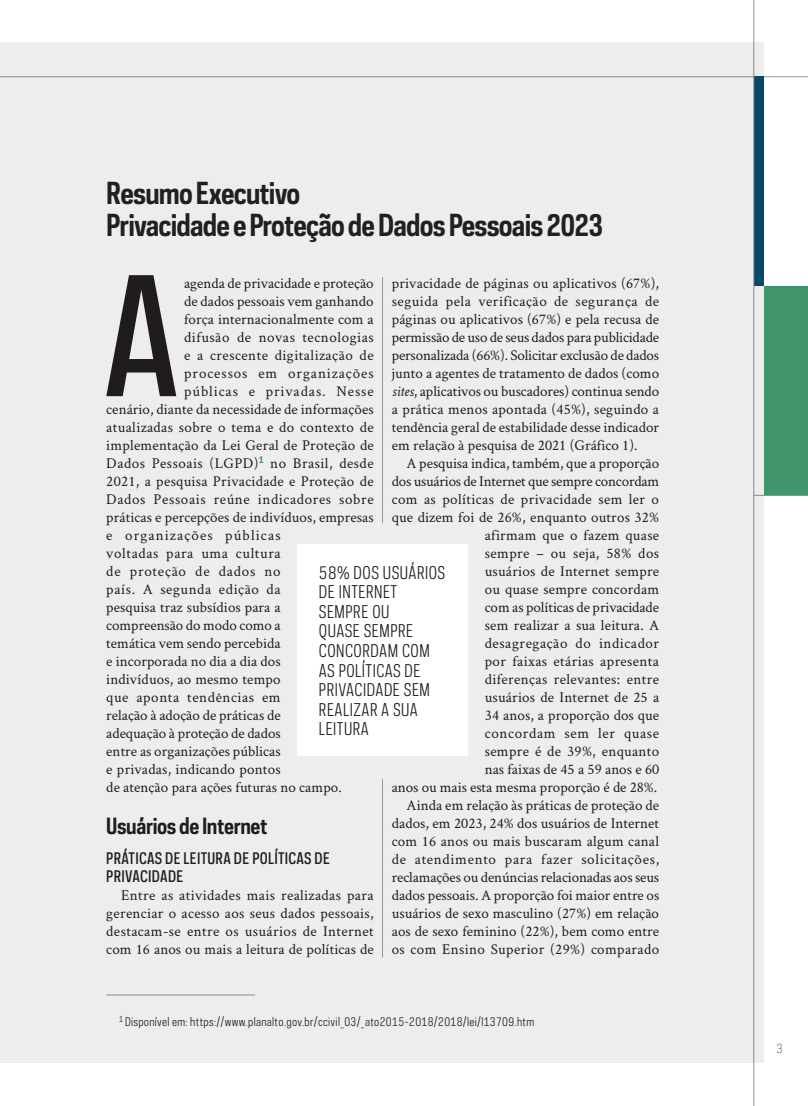
<style>
.page{position:relative;width:808px;height:1106px;background:#fff}
.page>*{position:absolute;margin:0;border:0;box-sizing:border-box;transform-origin:0 0}
._1º_parárgafo{font:500 153.45px "Galaxie Polaris Condensed";color:#231f20}
.TIC-Titulo_1{font:700 28.5px/31.5px "Galaxie Polaris Condensed";letter-spacing:-.03em;color:#231f20}
.TIC-Titulo_2{font:700 21px "Galaxie Polaris Condensed";letter-spacing:-.02em;color:#231f20}
.Destaque_OLHO{font:16.5px/19.5px "Galaxie Polaris Condensed";letter-spacing:.03em;color:#231f20}
.TIC-TextoSeguido_2col{font:15px/18px "Crimson Text";letter-spacing:.015em;color:#231f20;text-align:justify}
._1º_parárgafo-2{font:15px "Crimson Text";letter-spacing:.01em;color:#231f20}
._1º_parárgafo-3{font:15px "Crimson Text";letter-spacing:.04em;color:#231f20}
._1º_parárgafo-4{font:15px "Crimson Text";letter-spacing:.03em;color:#231f20}
._1º_parárgafo-5{font:15px "Crimson Text";letter-spacing:.06em;color:#231f20}
.TIC-Titulo_Executivo_3{font:500 15px/18px "Galaxie Polaris Condensed";letter-spacing:.02em;color:#231f20}
._1º_parárgafo-6{font:15px "Crimson Text";letter-spacing:.035em;color:#231f20}
._1º_parárgafo-7{font:15px "Crimson Text";letter-spacing:.075em;color:#231f20}
._1º_parárgafo-8{font:15px "Crimson Text";letter-spacing:.05em;color:#231f20}
.t1{font:300 11.85px "Galaxie Polaris Condensed";color:#231f20}
.TIC-Notas_de_Pé{font:11.25px "Galaxie Polaris Condensed";letter-spacing:.03em;color:#231f20}
.s1{font-style:italic}
</style>
<div class="page">
<hr style="left:0;top:76px;width:808px;height:1px;background:#939598">
<div style="left:764px;top:286px;width:44px;height:209px;background:#42946c"></div>
<hr style="left:753px;top:0;width:1px;height:1106px;background:#939598">
<hr style="left:753px;top:495px;width:55px;height:1px;background:#939598">
<div style="left:0;top:42px;width:764px;height:1021px;background:#ededec"></div>
<div style="left:298px;top:544px;width:170px;height:212px;background:#fff"></div>
<hr style="left:382px;top:277px;width:1px;height:246px;background:#939598">
<hr style="left:382px;top:779px;width:1px;height:178px;background:#939598">
<p class="TIC-Titulo_1" style="left:106px;top:177px;width:498px">Resumo Executivo<br>Privacidade e Proteção de Dados Pessoais 2023</p>
<p class="_1º_parárgafo" style="left:103px;top:235px;width:78px">A</p>
<p class="_1º_parárgafo-2" style="left:184px;top:273px;width:191px">agenda de privacidade e proteção</p>
<p class="TIC-TextoSeguido_2col" style="left:392px;top:274px;width:269px">privacidade de páginas ou aplicativos (67%), seguida pela verificação de segurança de páginas ou aplicativos (67%) e pela recusa de permissão de uso de seus dados para publicidade personalizada (66%). Solicitar exclusão de dados junto a agentes de tratamento de dados (como <span class="s1">sites</span>, aplicativos ou buscadores) continua sendo a prática menos apontada (45%), seguindo a tendência geral de estabilidade desse indicador em relação à pesquisa de 2021 (Gráfico 1).</p>
<p class="TIC-TextoSeguido_2col" style="left:392px;top:454px;width:269px;text-align:right">A pesquisa indica, também, que a proporção dos usuários de Internet que sempre concordam com as políticas de privacidade sem ler o que dizem foi de 26%, enquanto outros 32% afirmam que o fazem quase<br>sempre – ou seja, 58% dos<br>usuários de Internet sempre<br>ou quase sempre concordam<br>com as políticas de privacidade<br>sem realizar a sua leitura. A<br>desagregação do indicador<br>por faixas etárias apresenta<br>diferenças relevantes: entre<br>usuários de Internet de 25 a<br>34 anos, a proporção dos que<br>concordam sem ler quase<br>sempre é de 39%, enquanto<br>nas faixas de 45 a 59 anos e 60<br>anos ou mais esta mesma proporção é de 28%.</p>
<p class="TIC-TextoSeguido_2col" style="left:392px;top:796px;width:269px;text-indent:15px">Ainda em relação às práticas de proteção de dados, em 2023, 24% dos usuários de Internet com 16 anos ou mais buscaram algum canal de atendimento para fazer solicitações, reclamações ou denúncias relacionadas aos seus dados pessoais. A proporção foi maior entre os usuários de sexo masculino (27%) em relação aos de sexo feminino (22%), bem como entre os com Ensino Superior (29%) comparado</p>
<p class="_1º_parárgafo-2" style="left:184px;top:291px;width:191px">de dados pessoais vem ganhando</p>
<p class="_1º_parárgafo-2" style="left:184px;top:309px;width:191px">força internacionalmente com a</p>
<p class="_1º_parárgafo-6" style="left:184px;top:327px;width:191px">difusão de novas tecnologias</p>
<p class="_1º_parárgafo-4" style="left:184px;top:345px;width:191px">e a crescente digitalização de</p>
<p class="_1º_parárgafo-5" style="left:184px;top:363px;width:191px">processos em organizações</p>
<p class="_1º_parárgafo-5" style="left:184px;top:381px;width:191px">públicas e privadas. Nesse</p>
<p class="_1º_parárgafo-2" style="left:106px;top:399px;width:269px">cenário, diante da necessidade de informações</p>
<p class="_1º_parárgafo-2" style="left:106px;top:417px;width:269px">atualizadas sobre o tema e do contexto de</p>
<p class="_1º_parárgafo-2" style="left:106px;top:435px;width:269px">implementação da Lei Geral de Proteção de</p>
<p class="_1º_parárgafo-4" style="left:106px;top:453px;width:269px">Dados Pessoais (LGPD)<sup>1</sup> no Brasil, desde</p>
<p class="_1º_parárgafo-2" style="left:106px;top:471px;width:269px">2021, a pesquisa Privacidade e Proteção de</p>
<p class="_1º_parárgafo-3" style="left:106px;top:489px;width:269px">Dados Pessoais reúne indicadores sobre</p>
<p class="_1º_parárgafo-2" style="left:106px;top:507px;width:269px">práticas e percepções de indivíduos, empresas</p>
<p class="_1º_parárgafo-7" style="left:106px;top:525px;width:176px">e organizações públicas</p>
<p class="_1º_parárgafo-3" style="left:106px;top:543px;width:176px">voltadas para uma cultura</p>
<p class="_1º_parárgafo-8" style="left:106px;top:561px;width:176px">de proteção de dados no</p>
<p class="_1º_parárgafo-3" style="left:106px;top:579px;width:176px">país. A segunda edição da</p>
<p class="_1º_parárgafo-2" style="left:106px;top:597px;width:176px">pesquisa traz subsídios para a</p>
<p class="_1º_parárgafo-2" style="left:106px;top:615px;width:176px">compreensão do modo como a</p>
<p class="_1º_parárgafo-2" style="left:106px;top:633px;width:176px">temática vem sendo percebida</p>
<p class="_1º_parárgafo-2" style="left:106px;top:651px;width:176px">e incorporada no dia a dia dos</p>
<p class="_1º_parárgafo-2" style="left:106px;top:669px;width:176px">indivíduos, ao mesmo tempo</p>
<p class="_1º_parárgafo-3" style="left:106px;top:687px;width:176px">que aponta tendências em</p>
<p class="_1º_parárgafo-2" style="left:106px;top:705px;width:176px">relação à adoção de práticas de</p>
<p class="_1º_parárgafo-2" style="left:106px;top:723px;width:176px">adequação à proteção de dados</p>
<p class="_1º_parárgafo-2" style="left:106px;top:741px;width:176px">entre as organizações públicas</p>
<p class="_1º_parárgafo-2" style="left:106px;top:759px;width:176px">e privadas, indicando pontos</p>
<p class="_1º_parárgafo-2" style="left:106px;top:777px;width:237px">de atenção para ações futuras no campo.</p>
<p class="TIC-Titulo_2" style="left:106px;top:812px;width:163px">Usuários de Internet</p>
<p class="TIC-Titulo_Executivo_3" style="left:106px;top:849px;width:225px">PRÁTICAS DE LEITURA DE POLÍTICAS DE<br>PRIVACIDADE</p>
<p class="TIC-TextoSeguido_2col" style="left:106px;top:886px;width:269px;text-indent:15px">Entre as atividades mais realizadas para gerenciar o acesso aos seus dados pessoais, destacam-se entre os usuários de Internet com 16 anos ou mais a leitura de políticas de</p>
<p class="Destaque_OLHO" style="left:319px;top:562px;width:128px">58% DOS USUÁRIOS<br>DE INTERNET<br>SEMPRE OU<br>QUASE SEMPRE<br>CONCORDAM COM<br>AS POLÍTICAS DE<br>PRIVACIDADE SEM<br>REALIZAR A SUA<br>LEITURA</p>
<p class="TIC-Notas_de_Pé" style="left:119px;top:1014px;width:416px"><sup>1</sup> Disponível em: https://www.planalto.gov.br/ccivil_03/_ato2015-2018/2018/lei/l13709.htm</p>
<p class="t1" style="left:776px;top:1040px;width:8px">3</p>
</div>
